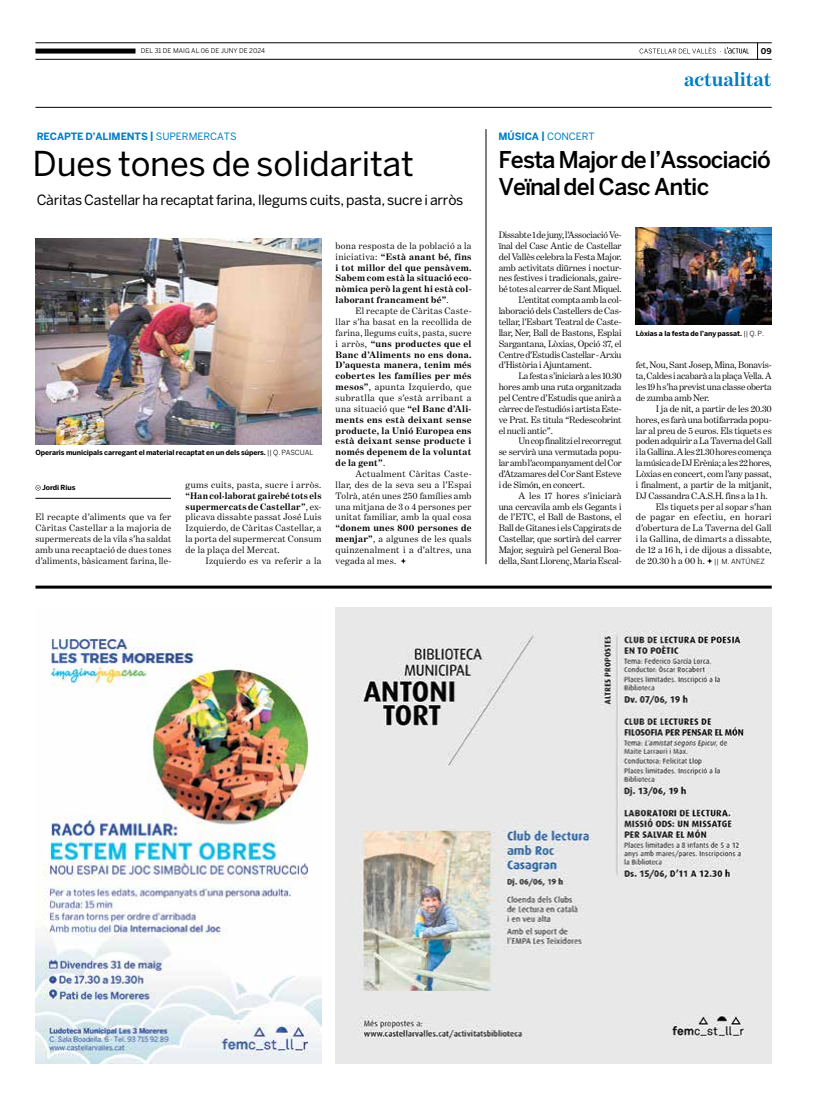
<style>
.page{position:relative;width:820px;height:1106px;background:#fff}
.page>*{position:absolute;margin:0;border:0;box-sizing:border-box;transform-origin:0 0}
.t1{font:34px "Benton Sans";letter-spacing:-.005em;color:#000}
.t2{font:500 23px/27px "Benton Sans";letter-spacing:-.035em;color:#000}
.t3{font:700 20px "Benton Modern One";letter-spacing:-.005em;color:#007dc1}
.t4{font:14px "Benton Sans";letter-spacing:-.015em;color:#000}
.t5{font:700 10px "Benton Sans";letter-spacing:-.01em;color:#007dc1}
.t6{font:9.5px/10.9px "Benton Modern One";letter-spacing:-.01em;color:#000;text-align:justify}
.t7{font:700 9.5px/10.9px "Benton Modern One";letter-spacing:.03em;color:#000;text-align:justify}
.t8{font:9.5px "Benton Modern One";letter-spacing:.015em;color:#000}
.t9{font:9.5px "Benton Modern One";letter-spacing:.03em;color:#000}
.t10{font:700 8px "Benton Sans";color:#000}
.t11{font:700 7px "Benton Sans";letter-spacing:-.01em;color:#000}
.t12{font:6.5px "Benton Sans";letter-spacing:.005em;color:#000}
.s1{font-weight:400}
.s2{font-weight:700}
.s3{font-family:"Benton Sans";font-size:7px}
</style>
<div class="page">
<svg style="left:757px;top:44px;width:1px;height:15px"></svg>
<svg style="left:639px;top:47px;width:109px;height:7px"></svg>
<hr style="left:35px;top:107px;width:736px;height:1px;background:#000">
<hr style="left:35px;top:43px;width:736px;height:1px;background:#000">
<hr style="left:35px;top:59px;width:736px;height:1px;background:#000">
<div style="left:35px;top:49px;width:100px;height:5px;background:#000"></div>
<img style="left:35px;top:639px;width:286px;height:424px">
<img style="left:335px;top:607px;width:436px;height:456px">
<hr style="left:35px;top:585px;width:736px;height:3px;background:#000">
<img style="left:35px;top:238px;width:286px;height:206px">
<svg style="left:35px;top:485px;width:6px;height:5px"></svg>
<hr style="left:35px;top:498px;width:136px;height:1px;background:#000">
<svg style="left:400px;top:558px;width:6px;height:6px"></svg>
<hr style="left:485px;top:129px;width:1px;height:435px;background:#000">
<svg style="left:707px;top:558px;width:5px;height:6px"></svg>
<img style="left:635px;top:227px;width:136px;height:98px">
<p class="t12" style="left:141px;top:47px;width:126px">DEL 31 DE MAIG AL 06 DE JUNY DE 2024</p>
<p class="t10" style="left:760px;top:46px;width:12px">09</p>
<h3 class="t3" style="left:684px;top:68px;width:89px">actualitat</h3>
<p class="t5" style="left:37px;top:131px;width:201px">RECAPTE D’ALIMENTS | <span class="s1">SUPERMERCATS</span></p>
<h1 class="t1" style="left:33px;top:144px;width:383px">Dues tones de solidaritat</h1>
<h3 class="t4" style="left:37px;top:192px;width:428px">Càritas Castellar ha recaptat farina, llegums cuits, pasta, sucre i arròs</h3>
<p class="t11" style="left:35px;top:448px;width:279px">Operaris municipals carregant el material recaptat en un dels súpers. <span class="s1">|| Q. PASCUAL</span></p>
<p class="t11" style="left:42px;top:484px;width:35px">Jordi Rius</p>
<p class="t6" style="left:35px;top:512px;width:137px">El recapte d’aliments que va fer Càritas Castellar a la majoria de supermercats de la vila s’ha saldat amb una recaptació de dues tones d’aliments, bàsicament farina, lle-</p>
<p class="t9" style="left:185px;top:479px;width:137px">gums cuits, pasta, sucre i arròs.</p>
<p class="t6" style="left:185px;top:490px;width:137px"><span class="s2">“Han col·laborat gairebé tots els supermercats de Castellar”</span>, ex&shy;plicava dissabte passat José Luis Izquierdo, de Càritas Castellar, a la porta del supermercat Consum de la plaça del Mercat.</p>
<p class="t9" style="left:205px;top:555px;width:117px">Izquierdo es va referir a la</p>
<p class="t7" style="left:335px;top:240px;width:137px"><span class="s1">bona resposta de la població a la iniciativa:</span> “Està anant bé, fins i tot millor del que pensàvem.<br>Sabem com està la situació eco&shy;nòmica però la gent hi està col· laborant francament bé”<span class="s1">.</span></p>
<p class="t7" style="left:335px;top:305px;width:137px;text-indent:20px"><span class="s1">El recapte de Càritas Caste&shy;llar s’ha basat en la recollida de farina, llegums cuits, pasta, sucre i arròs,</span> “uns productes que el Banc d’Aliments no ens dona.<br>D’aquesta manera, tenim més cobertes les famílies per més mesos”<span class="s1">, apunta Izquierdo, que subratlla que s’està arribant a una situació que</span> “el Banc d’Ali&shy;ments ens està deixant sense producte, la Unió Europea ens està deixant sense producte i només depenem de la voluntat de la gent”<span class="s1">.</span></p>
<p class="t6" style="left:335px;top:468px;width:137px;text-indent:20px">Actualment Càritas Caste&shy;llar, des de la seva seu a l’Espai Tolrà, atén unes 250 famílies amb una mitjana de 3 o 4 persones per unitat familiar, amb la qual cosa</p>
<p class="t6" style="left:335px;top:522px;width:137px"><span class="s2">“donem unes 800 persones de menjar”</span>, a algunes de les quals quinzenalment i a d’altres, una vegada al mes.</p>
<p class="t5" style="left:498px;top:131px;width:98px">MÚSICA | <span class="s1">CONCERT</span></p>
<h2 class="t2" style="left:498px;top:146px;width:274px">Festa Major de l’Associació<br>Veïnal del Casc Antic</h2>
<p class="t6" style="left:498px;top:229px;width:124px">Dissabte 1 de juny, l’Associació Ve-</p>
<p class="t6" style="left:498px;top:240px;width:124px">ïnal del Casc Antic de Castellar</p>
<p class="t6" style="left:498px;top:251px;width:124px">del Vallès celebra la Festa Major.</p>
<p class="t6" style="left:498px;top:262px;width:124px">amb activitats diürnes i noctur-</p>
<p class="t6" style="left:498px;top:273px;width:124px">nes festives i tradicionals, gaire-</p>
<p class="t6" style="left:498px;top:284px;width:124px">bé totes al carrer de Sant Miquel.</p>
<p class="t6" style="left:518px;top:294px;width:104px">L’entitat compta amb la col·</p>
<p class="t6" style="left:498px;top:305px;width:124px">laboració dels Castellers de Cas-</p>
<p class="t6" style="left:498px;top:316px;width:124px">tellar, l’Esbart Teatral de Caste-</p>
<p class="t6" style="left:498px;top:327px;width:124px">llar, Ner, Ball de Bastons, Esplai</p>
<p class="t6" style="left:498px;top:338px;width:124px">Sargantana, Lòxias, Opció 37, el</p>
<p class="t6" style="left:498px;top:349px;width:124px">Centre d’Estudis Castellar - Arxiu</p>
<p class="t6" style="left:498px;top:360px;width:95px">d’Història i Ajuntament.</p>
<p class="t6" style="left:518px;top:370px;width:105px">La festa s’iniciarà a les 10.30</p>
<p class="t6" style="left:498px;top:381px;width:124px">hores amb una ruta organitzada</p>
<p class="t6" style="left:498px;top:392px;width:124px">pel Centre d’Estudis que anirà a</p>
<p class="t6" style="left:498px;top:403px;width:124px">càrrec de l’estudiós i artista Este-</p>
<p class="t6" style="left:498px;top:414px;width:124px">ve Prat. Es titula “Redescobrint</p>
<p class="t6" style="left:498px;top:425px;width:56px">el nucli antic”.</p>
<p class="t6" style="left:518px;top:436px;width:105px">Un cop finalitzi el recorregut</p>
<p class="t6" style="left:498px;top:446px;width:124px">se servirà una vermutada popu-</p>
<p class="t6" style="left:498px;top:457px;width:124px">lar amb l’acompanyament del Cor</p>
<p class="t6" style="left:498px;top:468px;width:124px">d’Atzamares del Cor Sant Esteve</p>
<p class="t6" style="left:498px;top:479px;width:88px">i de Simón, en concert.</p>
<p class="t6" style="left:518px;top:490px;width:105px">A les 17 hores s’iniciarà</p>
<p class="t6" style="left:498px;top:501px;width:124px">una cercavila amb els Gegants i</p>
<p class="t6" style="left:498px;top:512px;width:124px">de l’ETC, el Ball de Bastons, el</p>
<p class="t6" style="left:498px;top:522px;width:124px">Ball de Gitanes i els Capgirats de</p>
<p class="t6" style="left:498px;top:533px;width:124px">Castellar, que sortirà del carrer</p>
<p class="t6" style="left:498px;top:544px;width:124px">Major, seguirà pel General Boa-</p>
<p class="t6" style="left:498px;top:555px;width:124px">della, Sant Llorenç, Maria Escal-</p>
<p class="t11" style="left:635px;top:329px;width:129px">Lòxias a la festa de l’any passat. <span class="s1">|| Q. P.</span></p>
<p class="t6" style="left:635px;top:360px;width:137px">fet, Nou, Sant Josep, Mina, Bonavis&shy;ta, Caldes i acabarà a la plaça Vella. A les 19 h s’ha previst una classe oberta de zumba amb Ner.</p>
<p class="t6" style="left:655px;top:403px;width:117px">I ja de nit, a partir de les 20.30</p>
<p class="t6" style="left:635px;top:414px;width:137px">hores, es farà una botifarrada popu-</p>
<p class="t6" style="left:635px;top:425px;width:137px">lar al preu de 5 euros. Els tiquets es</p>
<p class="t6" style="left:635px;top:436px;width:137px">poden adquirir a La Taverna del Gall</p>
<p class="t6" style="left:635px;top:446px;width:137px">i la Gallina. A les 21.30 hores comença</p>
<p class="t6" style="left:635px;top:457px;width:137px">la música de DJ Erènia; a les 22 hores,</p>
<p class="t6" style="left:635px;top:468px;width:137px">Lòxias en concert, com l’any passat,</p>
<p class="t6" style="left:635px;top:479px;width:137px">i finalment, a partir de la mitjanit,</p>
<p class="t6" style="left:635px;top:490px;width:133px">DJ Cassandra C.A.S.H. fins a la 1 h.</p>
<p class="t8" style="left:655px;top:501px;width:117px">Els tiquets per al sopar s’han</p>
<p class="t9" style="left:635px;top:512px;width:137px">de pagar en efectiu, en horari</p>
<p class="t8" style="left:635px;top:523px;width:137px">d’obertura de La Taverna del Gall</p>
<p class="t8" style="left:635px;top:533px;width:137px">i la Gallina, de dimarts a dissabte,</p>
<p class="t8" style="left:635px;top:544px;width:137px">de 12 a 16 h, i de dijous a dissabte,</p>
<p class="t6" style="left:635px;top:555px;width:130px">de 20.30 h a 00 h. <span class="s3">|| M. ANTÚNEZ</span></p>
</div>
